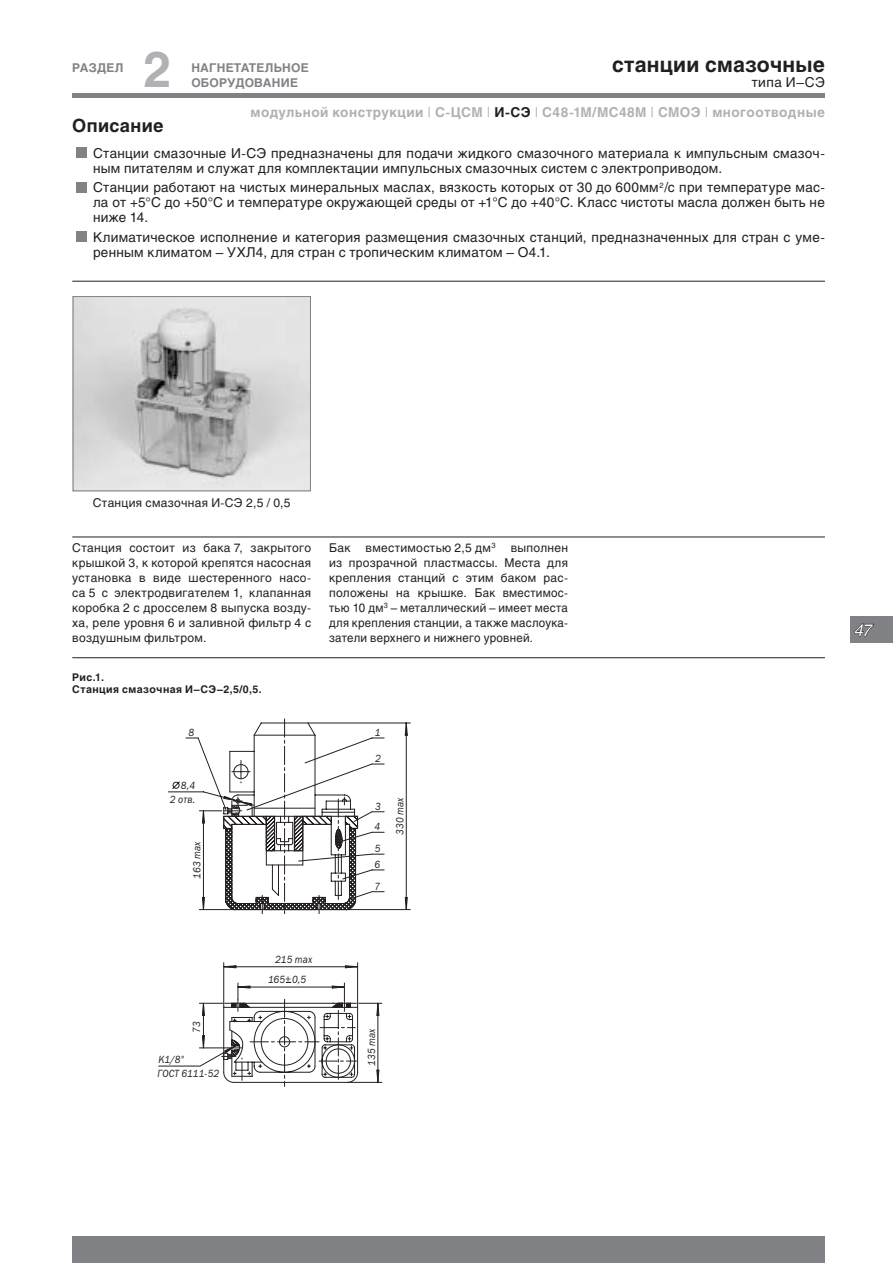
<style>
.page{position:relative;width:893px;height:1263px;background:#fff}
.page>*{position:absolute;margin:0;border:0;box-sizing:border-box;transform-origin:0 0}
.t1{font:700 49.5px "Helios";color:#b0b1b5}
.t2{font:700 21px "Helios";letter-spacing:.01em;color:#231f20}
.t3{font:700 18px "Helios";letter-spacing:.02em;color:#231f20}
.t4{font:italic 16.5px "Helios";color:#fff}
.t5{font:13.5px/15px "Helios";letter-spacing:.02em;color:#231f20}
.t6{font:700 13.5px "Helios";letter-spacing:.03em;color:#b0b1b5}
.t7{font:12px/15px "Helios";letter-spacing:.025em;color:#231f20;text-align:justify}
.t8{font:700 12px/15px "Helios";letter-spacing:.015em;color:#808285}
.t9{font:italic 10.5px/16.2px "Franklin Gothic Book C";letter-spacing:.02em;color:#231f20;scale:.9 1}
.t10{font:700 10.5px/12.6px "Helios";letter-spacing:.045em;color:#231f20}
.t11{font:italic 10.5px "Franklin Gothic Book C";color:#231f20;scale:.9 1}
.s1{font-weight:400}
.s2{color:#231f20}
</style>
<div class="page">
<div style="left:72px;top:1236px;width:753px;height:27px;background:#808285"></div>
<hr style="left:72px;top:94px;width:753px;height:4px;background:#808285">
<div style="left:850px;top:616px;width:43px;height:27px;background:#808285"></div>
<svg style="left:854px;top:623px;width:20px;height:13px"></svg>
<img style="left:75px;top:298px;width:234px;height:191px">
<div style="left:73px;top:296px;width:238px;height:195px;border:1px solid #808285"></div>
<svg style="left:168px;top:719px;width:243px;height:367px"></svg>
<div style="left:77px;top:147px;width:10px;height:11px;background:#808285"></div>
<div style="left:77px;top:182px;width:10px;height:10px;background:#808285"></div>
<div style="left:77px;top:231px;width:10px;height:11px;background:#808285"></div>
<hr style="left:72px;top:281px;width:753px;height:1px;background:#231f20">
<hr style="left:72px;top:537px;width:753px;height:1px;background:#231f20">
<hr style="left:72px;top:657px;width:753px;height:1px;background:#231f20">
<h1 class="t1" style="left:143px;top:41px;width:29px">2</h1>
<h2 class="t2" style="left:612px;top:53px;width:214px">станции смазочные</h2>
<p class="t8" style="left:72px;top:61px;width:53px">РАЗДЕЛ</p>
<p class="t8" style="left:191px;top:61px;width:119px">НАГНЕТАТЕЛЬНОЕ<br>ОБОРУДОВАНИЕ</p>
<p class="t5" style="left:752px;top:75px;width:75px">типа И–СЭ</p>
<p class="t6" style="left:251px;top:105px;width:576px">модульной конструкции <span class="s1">|</span> С-ЦСМ <span class="s1">|</span> <span class="s2">И-СЭ</span> <span class="s1">|</span> С48-1М/МС48М <span class="s1">|</span> СМОЭ <span class="s1">|</span> многоотводные</p>
<h3 class="t3" style="left:72px;top:115px;width:93px">Описание</h3>
<p class="t5" style="left:93px;top:146px;width:733px">Станции смазочные И-СЭ предназначены для подачи жидкого смазочного материала к импульсным смазоч&shy;ным питателям и служат для комплектации импульсных смазочных систем с электроприводом.</p>
<p class="t5" style="left:93px;top:180px;width:733px;text-align:justify">Станции работают на чистых минеральных маслах, вязкость которых от 30 до 600мм<sup>2</sup>/с при температуре мас&shy;ла от +5°С до +50°С и температуре окружающей среды от +1°С до +40°С. Класс чистоты масла должен быть не ниже 14.</p>
<p class="t5" style="left:93px;top:230px;width:733px">Климатическое исполнение и категория размещения смазочных станций, предназначенных для стран с уме&shy;ренным климатом – УХЛ4, для стран с тропическим климатом – О4.1.</p>
<p class="t7" style="left:93px;top:495px;width:199px">Станция смазочная И-СЭ 2,5 / 0,5</p>
<p class="t7" style="left:72px;top:540px;width:240px">Станция состоит из бака 7, закрытого крышкой 3, к которой крепятся насосная установка в виде шестеренного насо&shy;са 5 с электродвигателем 1, клапанная коробка 2 с дросселем 8 выпуска возду&shy;ха, реле уровня 6 и заливной фильтр 4 с воздушным фильтром.</p>
<p class="t7" style="left:329px;top:540px;width:23px">Бак</p>
<p class="t7" style="left:366px;top:540px;width:132px">вместимостью 2,5 дм<sup>3</sup></p>
<p class="t7" style="left:329px;top:540px;width:240px;text-indent:182px">выполнен из прозрачной пластмассы. Места для крепления станций с этим баком рас&shy;положены на крышке. Бак вместимос&shy;тью 10 дм<sup>3</sup> – металлический – имеет места для крепления станции, а также маслоука&shy;затели верхнего и нижнего уровней.</p>
<p class="t10" style="left:72px;top:670px;width:191px">Рис.1.<br>Станция смазочная И–СЭ–2,5/0,5.</p>
<p class="t9" style="left:189px;top:724px;width:8px">8</p>
<p class="t9" style="left:170px;top:778px;width:30px;line-height:13.6px;text-align:right">8,4<br>2 отв.</p>
<p class="t9" style="left:189px;top:879px;width:43px;rotate:-90deg">163 max</p>
<p class="t9" style="left:188px;top:1033px;width:14px;rotate:-90deg">73</p>
<p class="t9" style="left:158px;top:1051px;width:30px">K1/8"</p>
<p class="t11" style="left:158px;top:1068px;width:70px">ГОСТ 6111-52</p>
<p class="t9" style="left:275px;top:951px;width:43px">215 max</p>
<p class="t9" style="left:268px;top:971px;width:35px">165 0</p>
<p class="t9" style="left:285px;top:971px;width:25px">+ ,5</p>
<p class="t9" style="left:375px;top:724px;width:8px">1</p>
<p class="t9" style="left:375px;top:750px;width:8px">2</p>
<p class="t9" style="left:375px;top:798px;width:8px">3</p>
<p class="t9" style="left:374px;top:818px;width:8px">4</p>
<p class="t9" style="left:374px;top:840px;width:8px">5<br>6</p>
<p class="t9" style="left:374px;top:878px;width:8px">7</p>
<p class="t9" style="left:392px;top:835px;width:43px;rotate:-90deg">330 max</p>
<p class="t9" style="left:363px;top:1065px;width:43px;rotate:-90deg">135 max</p>
<p class="t4" style="left:855px;top:620px;width:19px">47</p>
</div>
